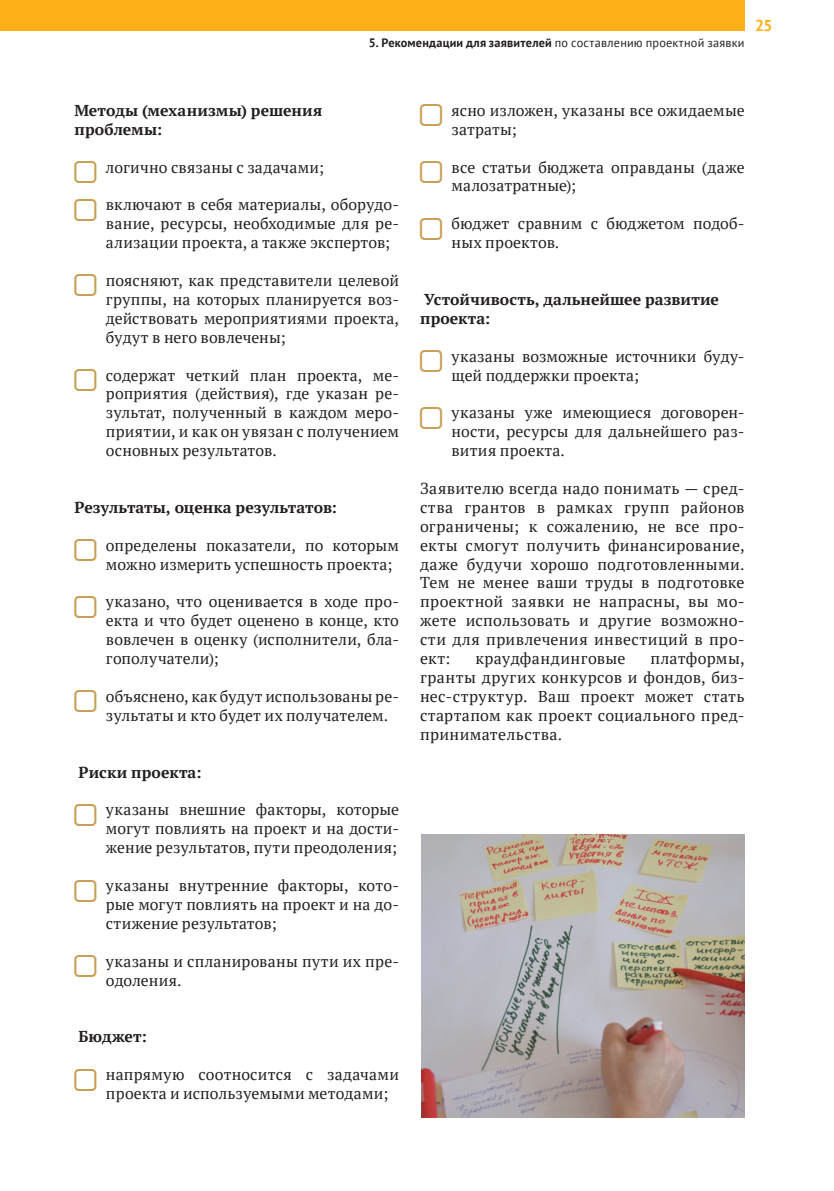
<style>
.page{position:relative;width:834px;height:1191px;background:#fff}
.page>*{position:absolute;margin:0;border:0;box-sizing:border-box;transform-origin:0 0}
.t1{font:15.75px/18.9px "PT Serif";letter-spacing:.015em;color:#231f20;text-align:justify}
.t2{font:700 15.75px/18.9px "PT Serif";letter-spacing:.005em;color:#231f20}
.t3{font:700 15.75px "PT Sans";color:#fcaf17}
.t4{font:12.25px "PT Sans";letter-spacing:.015em;color:#231f20}
.s1{font-weight:700}
</style>
<div class="page">
<div style="left:0;top:0;width:744px;height:31px;background:#fcaf17"></div>
<img style="left:422px;top:834px;width:322px;height:283px">
<p class="t4" style="left:369px;top:39px;width:377px"><span class="s1">5. Рекомендации для заявителей</span> по составлению проектной заявки</p>
<p class="t3" style="left:755px;top:17px;width:19px">25</p>
<p class="t2" style="left:74px;top:101px;width:249px">Методы (механизмы) решения проблемы:</p>
<p class="t1" style="left:106px;top:157px;width:219px">логично связаны с задачами;</p>
<p class="t1" style="left:106px;top:195px;width:294px">включают в себя материалы, оборудо&shy;вание, ресурсы, необходимые для ре&shy;ализации проекта, а также экспертов;</p>
<p class="t1" style="left:106px;top:270px;width:294px">поясняют, как представители целевой группы, на которых планируется воз&shy;действовать мероприятиями проекта, будут в него вовлечены;</p>
<p class="t1" style="left:106px;top:365px;width:294px">содержат четкий план проекта, ме&shy;роприятия (действия), где указан ре&shy;зультат, полученный в каждом меро&shy;приятии, и как он увязан с получением основных результатов.</p>
<p class="t2" style="left:74px;top:498px;width:264px">Результаты, оценка результатов:</p>
<p class="t1" style="left:106px;top:535px;width:294px">определены показатели, по которым можно измерить успешность проекта;</p>
<p class="t1" style="left:106px;top:592px;width:294px">указано, что оценивается в ходе про&shy;екта и что будет оценено в конце, кто вовлечен в оценку (исполнители, бла&shy;гополучатели);</p>
<p class="t1" style="left:106px;top:686px;width:294px">объяснено, как будут использованы ре&shy;зультаты и кто будет их получателем.</p>
<p class="t2" style="left:78px;top:762px;width:124px">Риски проекта:</p>
<p class="t1" style="left:106px;top:800px;width:294px">указаны внешние факторы, которые могут повлиять на проект и на дости&shy;жение результатов, пути преодоления;</p>
<p class="t1" style="left:106px;top:875px;width:294px">указаны внутренние факторы, кото&shy;рые могут повлиять на проект и на до&shy;стижение результатов;</p>
<p class="t1" style="left:106px;top:951px;width:294px">указаны и спланированы пути их пре&shy;одоления.</p>
<p class="t2" style="left:78px;top:1027px;width:70px">Бюджет:</p>
<p class="t1" style="left:106px;top:1064px;width:294px">напрямую соотносится с задачами проекта и используемыми методами;</p>
<p class="t1" style="left:451px;top:100px;width:294px">ясно изложен, указаны все ожидаемые затраты;</p>
<p class="t1" style="left:451px;top:157px;width:294px">все статьи бюджета оправданы (даже малозатратные);</p>
<p class="t1" style="left:451px;top:214px;width:294px">бюджет сравним с бюджетом подоб&shy;ных проектов.</p>
<p class="t2" style="left:420px;top:290px;width:300px">Устойчивость, дальнейшее развитие проекта:</p>
<p class="t1" style="left:451px;top:346px;width:294px">указаны возможные источники буду&shy;щей поддержки проекта;</p>
<p class="t1" style="left:451px;top:403px;width:294px">указаны уже имеющиеся договорен&shy;ности, ресурсы для дальнейшего раз&shy;вития проекта.</p>
<p class="t1" style="left:420px;top:478px;width:326px">Заявителю всегда надо понимать — сред&shy;ства грантов в рамках групп районов ограничены; к сожалению, не все про&shy;екты смогут получить финансирование, даже будучи хорошо подготовленными.<br>Тем не менее ваши труды в подготовке проектной заявки не напрасны, вы мо&shy;жете использовать и другие возможно&shy;сти для привлечения инвестиций в про&shy;ект:</p>
<p class="t1" style="left:420px;top:648px;width:326px;text-indent:230px">платформы, гранты других конкурсов и фондов, биз&shy;нес-структур. Ваш проект может стать стартапом как проект социального пред&shy;принимательства.</p>
<p class="t1" style="left:475px;top:648px;width:151px">краудфандинговые</p>
</div>
